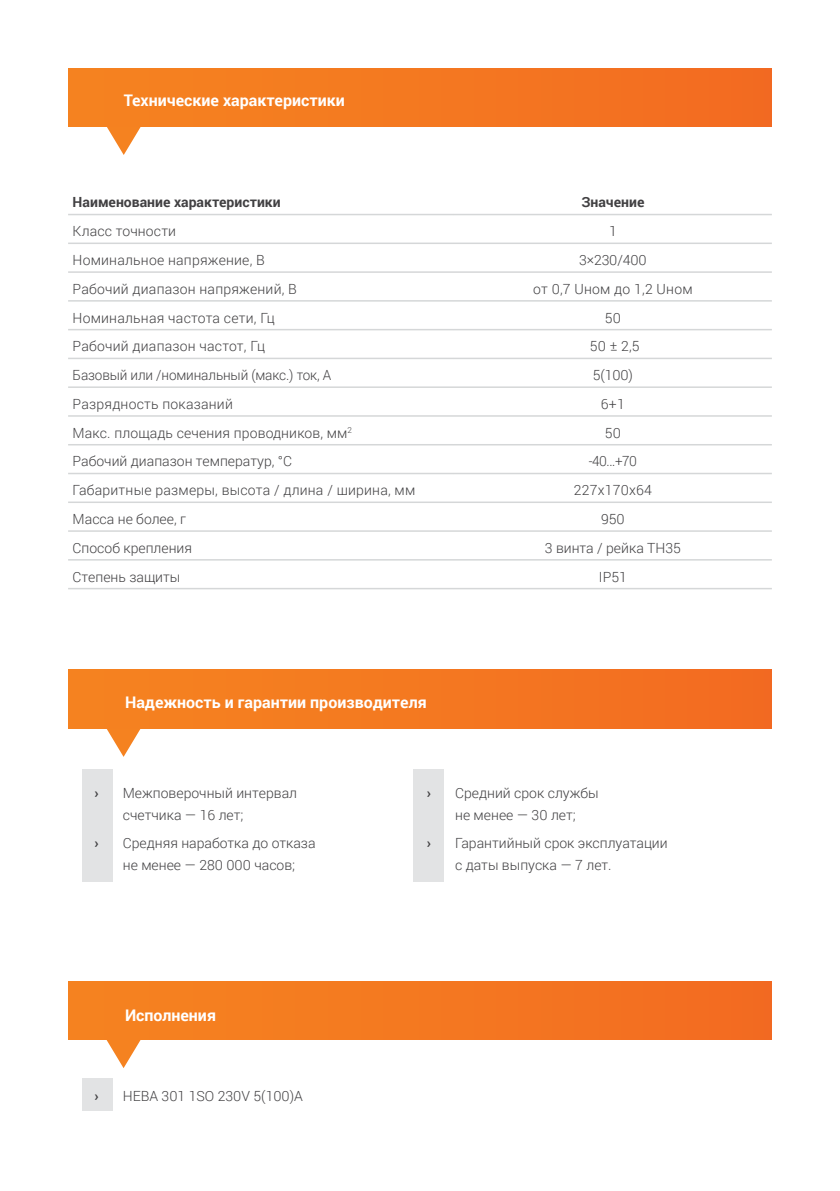
<style>
.page{position:relative;width:840px;height:1191px;background:#fff}
.page>*{position:absolute;margin:0;border:0;box-sizing:border-box;transform-origin:0 0}
.t1{font:700 16px "Roboto";color:#fff}
.t2{font:300 14px/22px "Roboto";color:#414042}
.t3{font:700 14px "Roboto";color:#414042}
.t4{font:300 14px "Roboto";color:#414042;scale:.96 1}
</style>
<div class="page">
<div style="left:68px;top:68px;width:703px;height:59px;background:#f47820"></div>
<svg style="left:107px;top:127px;width:34px;height:28px"></svg>
<hr style="left:68px;top:214px;width:385px;height:1px;background:#d5d7d8">
<hr style="left:453px;top:214px;width:318px;height:1px;background:#d5d7d8">
<hr style="left:68px;top:242px;width:385px;height:2px;background:#d5d7d8">
<hr style="left:453px;top:242px;width:318px;height:2px;background:#d5d7d8">
<hr style="left:68px;top:271px;width:385px;height:2px;background:#d5d7d8">
<hr style="left:453px;top:271px;width:318px;height:2px;background:#d5d7d8">
<hr style="left:68px;top:300px;width:385px;height:2px;background:#d5d7d8">
<hr style="left:453px;top:300px;width:318px;height:2px;background:#d5d7d8">
<hr style="left:68px;top:329px;width:385px;height:1px;background:#d5d7d8">
<hr style="left:453px;top:329px;width:318px;height:1px;background:#d5d7d8">
<hr style="left:68px;top:358px;width:385px;height:1px;background:#d5d7d8">
<hr style="left:453px;top:358px;width:318px;height:1px;background:#d5d7d8">
<hr style="left:68px;top:386px;width:385px;height:2px;background:#d5d7d8">
<hr style="left:453px;top:386px;width:318px;height:2px;background:#d5d7d8">
<hr style="left:68px;top:415px;width:385px;height:2px;background:#d5d7d8">
<hr style="left:453px;top:415px;width:318px;height:2px;background:#d5d7d8">
<hr style="left:68px;top:444px;width:385px;height:1px;background:#d5d7d8">
<hr style="left:453px;top:444px;width:318px;height:1px;background:#d5d7d8">
<hr style="left:68px;top:473px;width:385px;height:1px;background:#d5d7d8">
<hr style="left:68px;top:501px;width:385px;height:2px;background:#d5d7d8">
<hr style="left:68px;top:530px;width:385px;height:2px;background:#d5d7d8">
<hr style="left:68px;top:559px;width:385px;height:1px;background:#d5d7d8">
<hr style="left:68px;top:588px;width:385px;height:1px;background:#d5d7d8">
<hr style="left:453px;top:473px;width:318px;height:1px;background:#d5d7d8">
<hr style="left:453px;top:501px;width:318px;height:2px;background:#d5d7d8">
<hr style="left:453px;top:530px;width:318px;height:2px;background:#d5d7d8">
<hr style="left:453px;top:559px;width:318px;height:1px;background:#d5d7d8">
<hr style="left:453px;top:588px;width:318px;height:1px;background:#d5d7d8">
<div style="left:82px;top:769px;width:30px;height:112px;background:#e2e3e4"></div>
<div style="left:412px;top:769px;width:31px;height:112px;background:#e2e3e4"></div>
<div style="left:68px;top:670px;width:703px;height:58px;background:#f47820"></div>
<svg style="left:106px;top:728px;width:34px;height:29px"></svg>
<div style="left:82px;top:1078px;width:30px;height:33px;background:#e2e3e4"></div>
<div style="left:68px;top:981px;width:703px;height:58px;background:#f47820"></div>
<svg style="left:106px;top:1039px;width:34px;height:29px"></svg>
<p class="t1" style="left:124px;top:89px;width:222px">Технические характеристики</p>
<p class="t3" style="left:73px;top:193px;width:209px">Наименование характеристики</p>
<p class="t3" style="left:581px;top:193px;width:65px">Значение</p>
<p class="t2" style="left:73px;top:220px;width:105px">Класс точности</p>
<p class="t2" style="left:608px;top:220px;width:9px">1</p>
<p class="t2" style="left:73px;top:249px;width:194px">Номинальное напряжение, В</p>
<p class="t2" style="left:579px;top:249px;width:69px">3×230/400</p>
<p class="t2" style="left:73px;top:277px;width:226px">Рабочий диапазон напряжений, В</p>
<p class="t2" style="left:533px;top:277px;width:161px">от 0,7 Uном до 1,2 Uном</p>
<p class="t2" style="left:73px;top:306px;width:203px">Номинальная частота сети, Гц</p>
<p class="t2" style="left:604px;top:306px;width:18px">50</p>
<p class="t2" style="left:73px;top:335px;width:194px">Рабочий диапазон частот, Гц</p>
<p class="t2" style="left:589px;top:335px;width:51px">50 ± 2,5</p>
<p class="t2" style="left:73px;top:364px;width:260px">Базовый или /номинальный (макс.) ток, А</p>
<p class="t2" style="left:592px;top:364px;width:41px">5(100)</p>
<p class="t2" style="left:73px;top:392px;width:162px">Разрядность показаний</p>
<p class="t2" style="left:600px;top:392px;width:25px">6+1</p>
<p class="t2" style="left:73px;top:421px;width:281px">Макс. площадь сечения проводников, мм<sup>2</sup></p>
<p class="t2" style="left:604px;top:421px;width:18px">50</p>
<p class="t2" style="left:73px;top:450px;width:221px">Рабочий диапазон температур, °С</p>
<p class="t4" style="left:588px;top:452px;width:52px">-40...+70</p>
<p class="t2" style="left:73px;top:479px;width:344px">Габаритные размеры, высота / длина / ширина, мм</p>
<p class="t2" style="left:573px;top:479px;width:80px">227х170х64</p>
<p class="t2" style="left:73px;top:507px;width:115px">Масса не более, г</p>
<p class="t2" style="left:600px;top:507px;width:25px">950</p>
<p class="t2" style="left:73px;top:536px;width:121px">Способ крепления</p>
<p class="t2" style="left:544px;top:536px;width:138px">3 винта / рейка ТН35</p>
<p class="t2" style="left:73px;top:565px;width:109px">Степень защиты</p>
<p class="t2" style="left:598px;top:565px;width:29px">IP51</p>
<p class="t1" style="left:125px;top:690px;width:303px">Надежность и гарантии производителя</p>
<p class="t3" style="left:94px;top:783px;width:6px">›</p>
<p class="t2" style="left:123px;top:781px;width:176px">Межповерочный интервал счетчика — 16 лет;</p>
<p class="t3" style="left:94px;top:833px;width:6px">›</p>
<p class="t2" style="left:123px;top:831px;width:194px">Средняя наработка до отказа не менее — 280 000 часов;</p>
<p class="t1" style="left:125px;top:1003px;width:92px">Исполнения</p>
<p class="t3" style="left:94px;top:1085px;width:6px">›</p>
<p class="t2" style="left:123px;top:1084px;width:181px">НЕВА 301 1SO 230V 5(100)А</p>
<p class="t3" style="left:426px;top:783px;width:6px">›</p>
<p class="t2" style="left:455px;top:781px;width:145px">Средний срок службы не менее — 30 лет;</p>
<p class="t3" style="left:426px;top:832px;width:6px">›</p>
<p class="t2" style="left:455px;top:831px;width:214px">Гарантийный срок эксплуатации с даты выпуска — 7 лет.</p>
</div>
